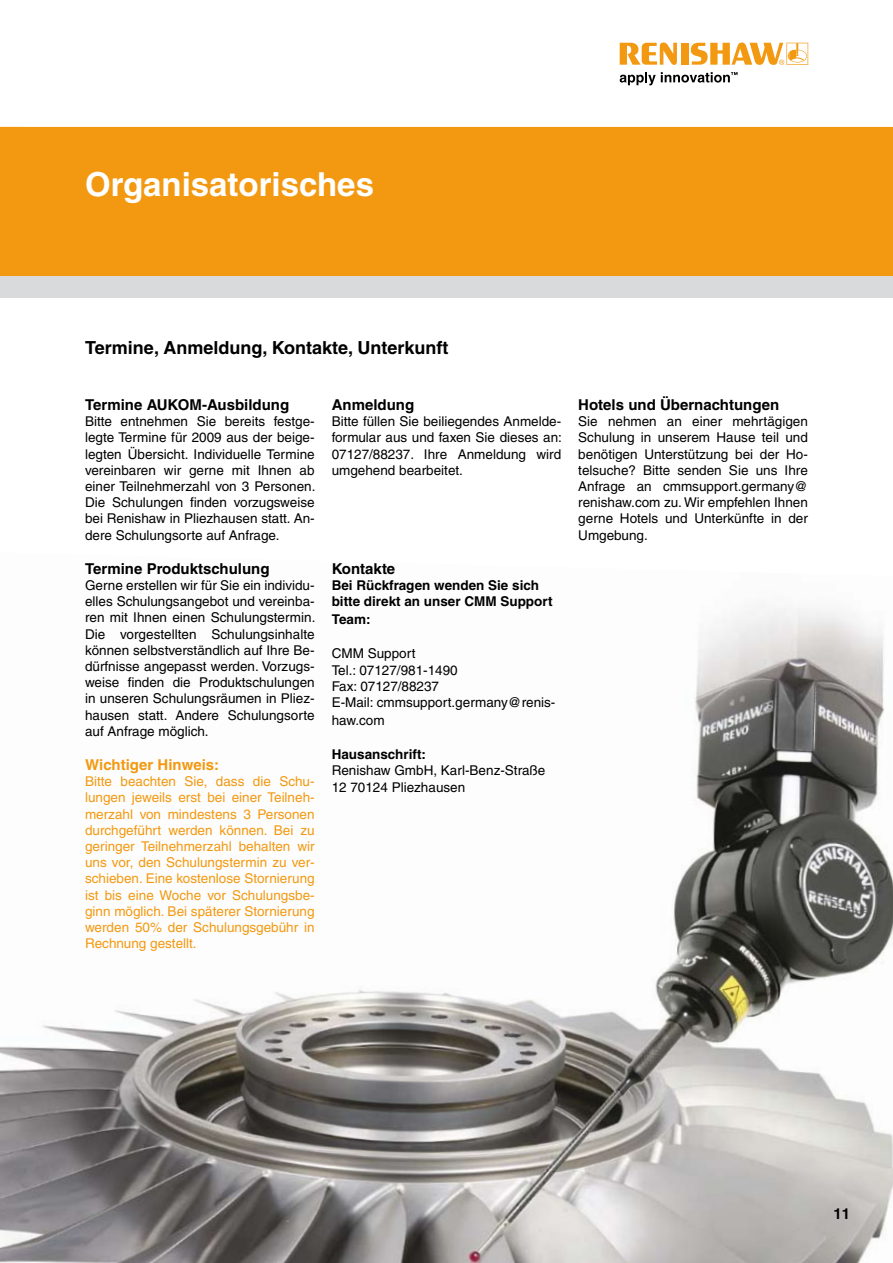
<style>
.page{position:relative;width:893px;height:1263px;background:#fff}
.page>*{position:absolute;margin:0;border:0;box-sizing:border-box;transform-origin:0 0}
.t1{font:700 33px "Helvetica";color:#fff}
.t2{font:700 18px "Helvetica";color:#000}
.t3{font:700 15px "Helvetica";color:#000}
.t4{font:700 15px "Helvetica";color:#f39911}
.t5{font:13.5px/16.2px "Helvetica";color:#000;text-align:justify}
.t6{font:13.5px/16.2px "Helvetica";color:#f39911;text-align:justify}
.t7{font:700 13.5px/16.2px "Helvetica";color:#000}
</style>
<div class="page">
<svg style="left:620px;top:43px;width:57px;height:22px"></svg>
<div style="left:681px;top:43px;width:7px;height:22px;background:#f39911"></div>
<svg style="left:691px;top:43px;width:117px;height:22px"></svg>
<svg style="left:620px;top:72px;width:117px;height:13px"></svg>
<div style="left:0;top:127px;width:893px;height:149px;background:#f39911"></div>
<div style="left:0;top:276px;width:893px;height:22px;background:#d9dadb"></div>
<img style="left:0;top:607px;width:893px;height:656px">
<h1 class="t1" style="left:85px;top:164px;width:290px">Organisatorisches</h1>
<h2 class="t2" style="left:85px;top:337px;width:365px">Termine, Anmeldung, Kontakte, Unterkunft</h2>
<p class="t3" style="left:85px;top:395px;width:206px">Termine AUKOM-Ausbildung</p>
<p class="t5" style="left:85px;top:413px;width:232px">Bitte entnehmen Sie bereits festge&shy;legte Termine für 2009 aus der beige&shy;legten Übersicht. Individuelle Termine vereinbaren wir gerne mit Ihnen ab einer Teilnehmerzahl von 3 Personen.<br>Die Schulungen finden vorzugsweise bei Renishaw in Pliezhausen statt. An&shy;dere Schulungsorte auf Anfrage.</p>
<p class="t3" style="left:85px;top:559px;width:186px">Termine Produktschulung</p>
<p class="t5" style="left:85px;top:577px;width:232px">Gerne erstellen wir für Sie ein individu&shy;elles Schulungsangebot und vereinba&shy;ren mit Ihnen einen Schulungstermin.<br>Die vorgestellten Schulungsinhalte können selbstverständlich auf Ihre Be&shy;dürfnisse angepasst werden. Vorzugs&shy;weise finden die Produktschulungen in unseren Schulungsräumen in Pliez&shy;hausen statt. Andere Schulungsorte auf Anfrage möglich.</p>
<p class="t4" style="left:85px;top:755px;width:136px">Wichtiger Hinweis:</p>
<p class="t6" style="left:85px;top:773px;width:231px">Bitte beachten Sie, dass die Schu&shy;lungen jeweils erst bei einer Teilneh&shy;merzahl von mindestens 3 Personen durchgeführt werden können. Bei zu geringer Teilnehmerzahl behalten wir uns vor, den Schulungstermin zu ver&shy;schieben. Eine kostenlose Stornierung ist bis eine Woche vor Schulungsbe&shy;ginn möglich. Bei späterer Stornierung werden 50% der Schulungsgebühr in Rechnung gestellt.</p>
<p class="t3" style="left:332px;top:396px;width:84px">Anmeldung</p>
<p class="t5" style="left:332px;top:413px;width:232px">Bitte füllen Sie beiliegendes Anmelde&shy;formular aus und faxen Sie dieses an:<br>07127/88237. Ihre Anmeldung wird umgehend bearbeitet.</p>
<p class="t3" style="left:332px;top:559px;width:65px">Kontakte</p>
<p class="t7" style="left:332px;top:577px;width:222px">Bei Rückfragen wenden Sie sich bitte direkt an unser CMM Support</p>
<p class="t7" style="left:332px;top:611px;width:40px">Team:</p>
<p class="t5" style="left:332px;top:645px;width:225px;text-align:left">CMM Support<br>Tel.: 07127/981-1490<br>Fax: 07127/88237<br>E-Mail: cmmsupport.germany@renis-</p>
<p class="t5" style="left:332px;top:712px;width:54px">haw.com</p>
<p class="t7" style="left:332px;top:746px;width:96px">Hausanschrift:</p>
<p class="t5" style="left:332px;top:762px;width:215px">Renishaw GmbH, Karl-Benz-Straße<br>12 70124 Pliezhausen</p>
<p class="t3" style="left:578px;top:395px;width:202px">Hotels und Übernachtungen</p>
<p class="t5" style="left:578px;top:413px;width:231px">Sie nehmen an einer mehrtägigen Schulung in unserem Hause teil und benötigen Unterstützung bei der Ho&shy;telsuche? Bitte senden Sie uns Ihre Anfrage an cmmsupport.germany@ renishaw.com zu. Wir empfehlen Ihnen gerne Hotels und Unterkünfte in der Umgebung.</p>
<p class="t3" style="left:834px;top:1205px;width:18px">11</p>
</div>
